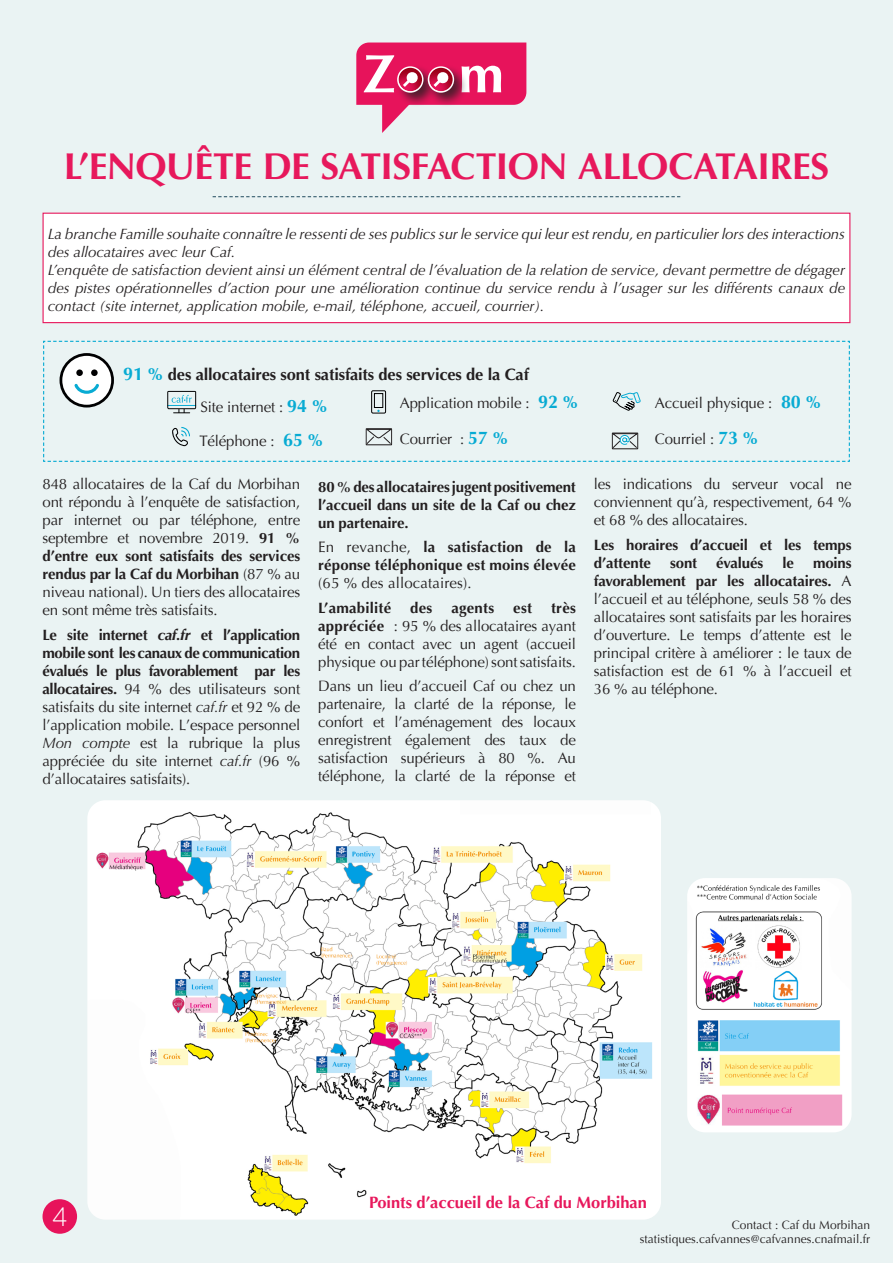
<style>
.page{position:relative;width:893px;height:1263px;background:#eaf3f3}
.page>*{position:absolute;margin:0;border:0;box-sizing:border-box;transform-origin:0 0}
.Grand_Titre_ZOMM{font:700 54px "Optima";color:#fff}
.TITRE_DU_ZOOM{font:700 37.5px "Optima";letter-spacing:-.015em;color:#e7185c}
.t1{font:300 26.4px "Gotham";color:#fff;scale:.91 1}
.sous_titre_alloc{font:700 16.5px "Optima";letter-spacing:-.01em;color:#231f20}
.Intro_ZOOM{font:700 16.5px "Optima";letter-spacing:-.005em;color:#e7185c}
.TEXTE_ZOOM_1_av{font:15px/18px "Optima";letter-spacing:-.01em;color:#231f20;text-align:justify}
.Texte_0av_ital{font:italic 15px/18px "Optima";letter-spacing:-.005em;color:#231f20}
.TEXTE_ZOOM_1_av-2{font:700 15px/18px "Optima";letter-spacing:-.01em;color:#231f20;text-align:justify}
.TEXTE_ZOOM_1_av-3{font:700 15px "Optima";letter-spacing:.015em;color:#231f20}
.contact{font:12px "Optima";color:#231f20}
.s1{font-family:"CG Omega";font-size:18px;color:#08abd3}
.s2{font-weight:700;font-size:18px;color:#08abd3}
.s3{font-family:"CG Omega";font-weight:700;font-size:18px;color:#08abd3}
.s4{font-weight:700}
.s5{font-weight:700;font-style:italic}
.s6{font-style:italic}
.s7{font-weight:400}
</style>
<div class="page">
<div style="left:43px;top:1199px;width:34px;height:35px;background:#e7135b;border-radius:50%"></div>
<svg style="left:356px;top:43px;width:170px;height:90px"></svg>
<svg style="left:213px;top:196px;width:467px;height:1px"></svg>
<div style="left:43px;top:213px;width:807px;height:110px;background:#fff"></div>
<div style="left:43px;top:213px;width:807px;height:110px;border:1px solid #e7185c"></div>
<svg style="left:43px;top:341px;width:807px;height:121px"></svg>
<img style="left:87px;top:800px;width:574px;height:419px">
<img style="left:687px;top:878px;width:165px;height:254px">
<p class="Grand_Titre_ZOMM" style="left:363px;top:43px;width:142px">Z m</p>
<p class="TITRE_DU_ZOOM" style="left:64px;top:145px;width:767px">L’ENQUÊTE DE SATISFACTION ALLOCATAIRES</p>
<p class="Texte_0av_ital" style="left:48px;top:225px;width:799px">La branche Famille souhaite connaître le ressenti de ses publics sur le service qui leur est rendu, en particulier lors des interactions des allocataires avec leur Caf.</p>
<p class="Texte_0av_ital" style="left:48px;top:261px;width:799px;text-align:justify">L’enquête de satisfaction devient ainsi un élément central de l’évaluation de la relation de service, devant permettre de dégager des pistes opérationnelles d’action pour une amélioration continue du service rendu à l’usager sur les différents canaux de contact (site internet, application mobile, e-mail, téléphone, accueil, courrier).</p>
<p class="sous_titre_alloc" style="left:123px;top:365px;width:407px"><span class="s1">91 %</span> des allocataires sont satisfaits des services de la Caf</p>
<p class="TEXTE_ZOOM_1_av" style="left:200px;top:398px;width:129px">Site internet : <span class="s2">94</span> <span class="s3">%</span></p>
<p class="TEXTE_ZOOM_1_av" style="left:400px;top:394px;width:180px">Application mobile : <span class="s3">92 %</span></p>
<p class="TEXTE_ZOOM_1_av" style="left:655px;top:394px;width:168px">Accueil physique : <span class="s3">80 %</span></p>
<p class="TEXTE_ZOOM_1_av" style="left:199px;top:432px;width:126px">Téléphone : <span class="s3">65 %</span></p>
<p class="TEXTE_ZOOM_1_av" style="left:400px;top:430px;width:110px">Courrier : <span class="s3">57 %</span></p>
<p class="TEXTE_ZOOM_1_av" style="left:655px;top:430px;width:105px">Courriel : <span class="s3">73 %</span></p>
<p class="TEXTE_ZOOM_1_av" style="left:43px;top:475px;width:259px">848 allocataires de la Caf du Morbihan ont répondu à l’enquête de satisfaction, par internet ou par téléphone, entre septembre et novembre 2019. <span class="s4">91 % d’entre eux sont satisfaits des services rendus par la Caf du Morbihan</span> (87 % au niveau national). Un tiers des allocataires en sont même très satisfaits.</p>
<p class="TEXTE_ZOOM_1_av" style="left:43px;top:626px;width:259px"><span class="s4">Le site internet</span> <span class="s5">caf.fr</span> <span class="s4">et l’application mobile sont les canaux de communication évalués le plus favorablement par les allocataires.</span> 94 % des utilisateurs sont satisfaits du site internet <span class="s6">caf.fr</span> et 92 % de l’application mobile. L’espace personnel <span class="s6">Mon compte</span> est la rubrique la plus appréciée du site internet <span class="s6">caf.fr</span> (96 % d’allocataires satisfaits).</p>
<p class="TEXTE_ZOOM_1_av-2" style="left:318px;top:478px;width:259px">80 % des allocataires jugent positivement l’accueil dans un site de la Caf ou chez un partenaire.</p>
<p class="TEXTE_ZOOM_1_av-2" style="left:318px;top:538px;width:259px"><span class="s7">En revanche,</span> la satisfaction de la réponse téléphonique est moins élevée <span class="s7">(65 % des allocataires).</span></p>
<p class="TEXTE_ZOOM_1_av-3" style="left:318px;top:599px;width:75px">L’amabilité</p>
<p class="TEXTE_ZOOM_1_av-2" style="left:410px;top:599px;width:24px">des</p>
<p class="TEXTE_ZOOM_1_av-2" style="left:451px;top:599px;width:44px">agents</p>
<p class="TEXTE_ZOOM_1_av-2" style="left:513px;top:599px;width:20px">est</p>
<p class="TEXTE_ZOOM_1_av" style="left:318px;top:599px;width:259px;text-indent:233px"><span class="s4">très appréciée</span> : 95 % des allocataires ayant été en contact avec un agent (accueil physique ou par téléphone) sont satisfaits.</p>
<p class="TEXTE_ZOOM_1_av" style="left:318px;top:677px;width:259px">Dans un lieu d’accueil Caf ou chez un partenaire, la clarté de la réponse, le confort et l’aménagement des locaux enregistrent également des taux de satisfaction supérieurs à 80 %. Au téléphone, la clarté de la réponse et</p>
<p class="TEXTE_ZOOM_1_av" style="left:594px;top:475px;width:259px">les indications du serveur vocal ne conviennent qu’à, respectivement, 64 % et 68 % des allocataires.</p>
<p class="TEXTE_ZOOM_1_av-2" style="left:594px;top:536px;width:259px">Les horaires d’accueil et les temps d’attente</p>
<p class="TEXTE_ZOOM_1_av-2" style="left:670px;top:554px;width:29px">sont</p>
<p class="TEXTE_ZOOM_1_av-2" style="left:716px;top:554px;width:49px">évalués</p>
<p class="TEXTE_ZOOM_1_av-2" style="left:782px;top:554px;width:13px">le</p>
<p class="TEXTE_ZOOM_1_av" style="left:594px;top:554px;width:259px;text-indent:219px"><span class="s4">moins favorablement par les allocataires.</span> A l’accueil et au téléphone, seuls 58 % des allocataires sont satisfaits par les horaires d’ouverture. Le temps d’attente est le principal critère à améliorer : le taux de satisfaction est de 61 % à l’accueil et 36 % au téléphone.</p>
<p class="t1" style="left:52px;top:1200px;width:19px">4</p>
<p class="Intro_ZOOM" style="left:369px;top:1193px;width:279px">Points d’accueil de la Caf du Morbihan</p>
<p class="contact" style="left:732px;top:1218px;width:140px">Contact : Caf du Morbihan</p>
<p class="contact" style="left:640px;top:1232px;width:232px">statistiques.cafvannes@cafvannes.cnafmail.fr</p>
</div>
